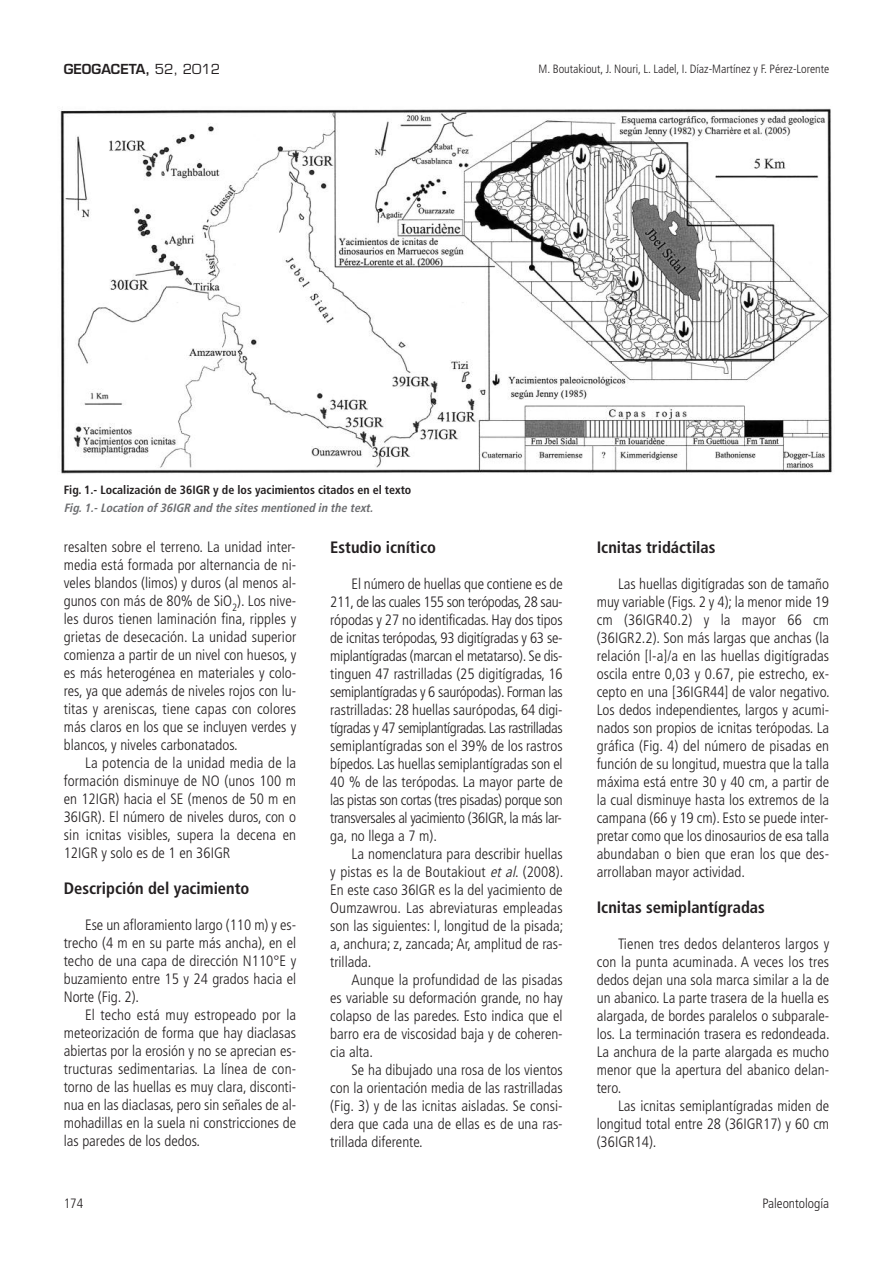
<style>
.page{position:relative;width:893px;height:1263px;background:#fff}
.page>*{position:absolute;margin:0;border:0;box-sizing:border-box;transform-origin:0 0}
.t1{font:700 condensed 16.5px "Frutiger";color:#231f20}
.t2{font:300 condensed 15px/18px "Frutiger";color:#231f20;text-align:justify}
.t3{font:600 13.5px "Eurostile";color:#231f20}
.t4{font:300 condensed 13.5px "Frutiger";color:#231f20}
.t5{font:300 condensed 12px "Frutiger";color:#231f20}
.t6{font:700 condensed 12px "Frutiger";color:#231f20}
.t7{font:italic 700 condensed 12px "Frutiger";color:#6c6d70}
.s1{font-weight:400}
.s2{font-style:italic}
</style>
<div class="page">
<img style="left:59px;top:108px;width:773px;height:366px">
<p class="t3" style="left:64px;top:64px;width:158px">GEOGACETA, <span class="s1">52, 2012</span></p>
<p class="t5" style="left:539px;top:64px;width:292px">M. Boutakiout, J. Nouri, L. Ladel, I. Díaz-Martínez y F. Pérez-Lorente</p>
<p class="t6" style="left:64px;top:485px;width:349px">Fig. 1.- Localización de 36IGR y de los yacimientos citados en el texto</p>
<p class="t7" style="left:64px;top:503px;width:313px">Fig. 1.- Location of 36IGR and the sites mentioned in the text.</p>
<p class="t2" style="left:64px;top:539px;width:234px">resalten sobre el terreno. La unidad inter&shy;media está formada por alternancia de ni&shy;veles blandos (limos) y duros (al menos al&shy;gunos con más de 80% de SiO<sub>2</sub>). Los nive&shy;les duros tienen laminación fina, ripples y grietas de desecación. La unidad superior comienza a partir de un nivel con huesos, y es más heterogénea en materiales y colo&shy;res, ya que además de niveles rojos con lu&shy;titas y areniscas, tiene capas con colores más claros en los que se incluyen verdes y blancos, y niveles carbonatados.</p>
<p class="t2" style="left:64px;top:755px;width:234px;text-indent:21px">La potencia de la unidad media de la formación disminuye de NO (unos 100 m en 12IGR) hacia el SE (menos de 50 m en 36IGR). El número de niveles duros, con o sin icnitas visibles, supera la decena en 12IGR y solo es de 1 en 36IGR</p>
<p class="t1" style="left:64px;top:882px;width:187px">Descripción del yacimiento</p>
<p class="t2" style="left:64px;top:917px;width:234px;text-indent:21px">Ese un afloramiento largo (110 m) y es&shy;trecho (4 m en su parte más ancha), en el techo de una capa de dirección N110°E y buzamiento entre 15 y 24 grados hacia el Norte (Fig. 2).</p>
<p class="t2" style="left:64px;top:1007px;width:234px;text-indent:21px">El techo está muy estropeado por la meteorización de forma que hay diaclasas abiertas por la erosión y no se aprecian es&shy;tructuras sedimentarias. La línea de con&shy;torno de las huellas es muy clara, disconti&shy;nua en las diaclasas, pero sin señales de al&shy;mohadillas en la suela ni constricciones de las paredes de los dedos.</p>
<p class="t1" style="left:330px;top:541px;width:107px">Estudio icnítico</p>
<p class="t2" style="left:330px;top:576px;width:234px;text-indent:21px">El número de huellas que contiene es de 211, de las cuales 155 son terópodas, 28 sau&shy;rópodas y 27 no identificadas. Hay dos tipos de icnitas terópodas, 93 digitígradas y 63 se&shy;miplantígradas (marcan el metatarso). Se dis&shy;tinguen 47 rastrilladas (25 digitígradas, 16 semiplantígradas y 6 saurópodas). Forman las rastrilladas: 28 huellas saurópodas, 64 digi&shy;tígradas y 47 semiplantígradas. Las rastrilladas semiplantígradas son el 39% de los rastros bípedos. Las huellas semiplantígradas son el 40 % de las terópodas. La mayor parte de las pistas son cortas (tres pisadas) porque son transversales al yacimiento (36IGR, la más lar&shy;ga, no llega a 7 m).</p>
<p class="t2" style="left:330px;top:846px;width:235px;text-indent:21px">La nomenclatura para describir huellas y pistas es la de Boutakiout <span class="s2">etal</span>. (2008).<br>En este caso 36IGR es la del yacimiento de Oumzawrou. Las abreviaturas empleadas son las siguientes: l, longitud de la pisada; a, anchura; z, zancada; Ar, amplitud de ras&shy;trillada.</p>
<p class="t2" style="left:330px;top:972px;width:234px;text-indent:21px">Aunque la profundidad de las pisadas es variable su deformación grande, no hay colapso de las paredes. Esto indica que el barro era de viscosidad baja y de coheren&shy;cia alta.</p>
<p class="t2" style="left:330px;top:1062px;width:234px;text-indent:21px">Se ha dibujado una rosa de los vientos con la orientación media de las rastrilladas (Fig. 3) y de las icnitas aisladas. Se consi&shy;dera que cada una de ellas es de una ras&shy;trillada diferente.</p>
<p class="t1" style="left:597px;top:541px;width:120px">Icnitas tridáctilas</p>
<p class="t2" style="left:597px;top:576px;width:234px;text-indent:21px">Las huellas digitígradas son de tamaño muy variable (Figs. 2 y 4); la menor mide 19 cm (36IGR40.2) y la mayor 66 cm (36IGR2.2). Son más largas que anchas (la relación [l-a]/a en las huellas digitígradas oscila entre 0,03 y 0.67, pie estrecho, ex&shy;cepto en una [36IGR44] de valor negativo.<br>Los dedos independientes, largos y acumi&shy;nados son propios de icnitas terópodas. La gráfica (Fig. 4) del número de pisadas en función de su longitud, muestra que la talla máxima está entre 30 y 40 cm, a partir de la cual disminuye hasta los extremos de la campana (66 y 19 cm). Esto se puede inter&shy;pretar como que los dinosaurios de esa talla abundaban o bien que eran los que des&shy;arrollaban mayor actividad.</p>
<p class="t1" style="left:597px;top:901px;width:170px">Icnitas semiplantígradas</p>
<p class="t2" style="left:597px;top:936px;width:234px;text-indent:21px">Tienen tres dedos delanteros largos y con la punta acuminada. A veces los tres dedos dejan una sola marca similar a la de un abanico. La parte trasera de la huella es alargada, de bordes paralelos o subparale&shy;los. La terminación trasera es redondeada.<br>La anchura de la parte alargada es mucho menor que la apertura del abanico delan&shy;tero.</p>
<p class="t2" style="left:597px;top:1098px;width:234px;text-indent:21px">Las icnitas semiplantígradas miden de longitud total entre 28 (36IGR17) y 60 cm (36IGR14).</p>
<p class="t4" style="left:64px;top:1198px;width:21px">174</p>
<p class="t4" style="left:762px;top:1198px;width:68px">Paleontología</p>
</div>
